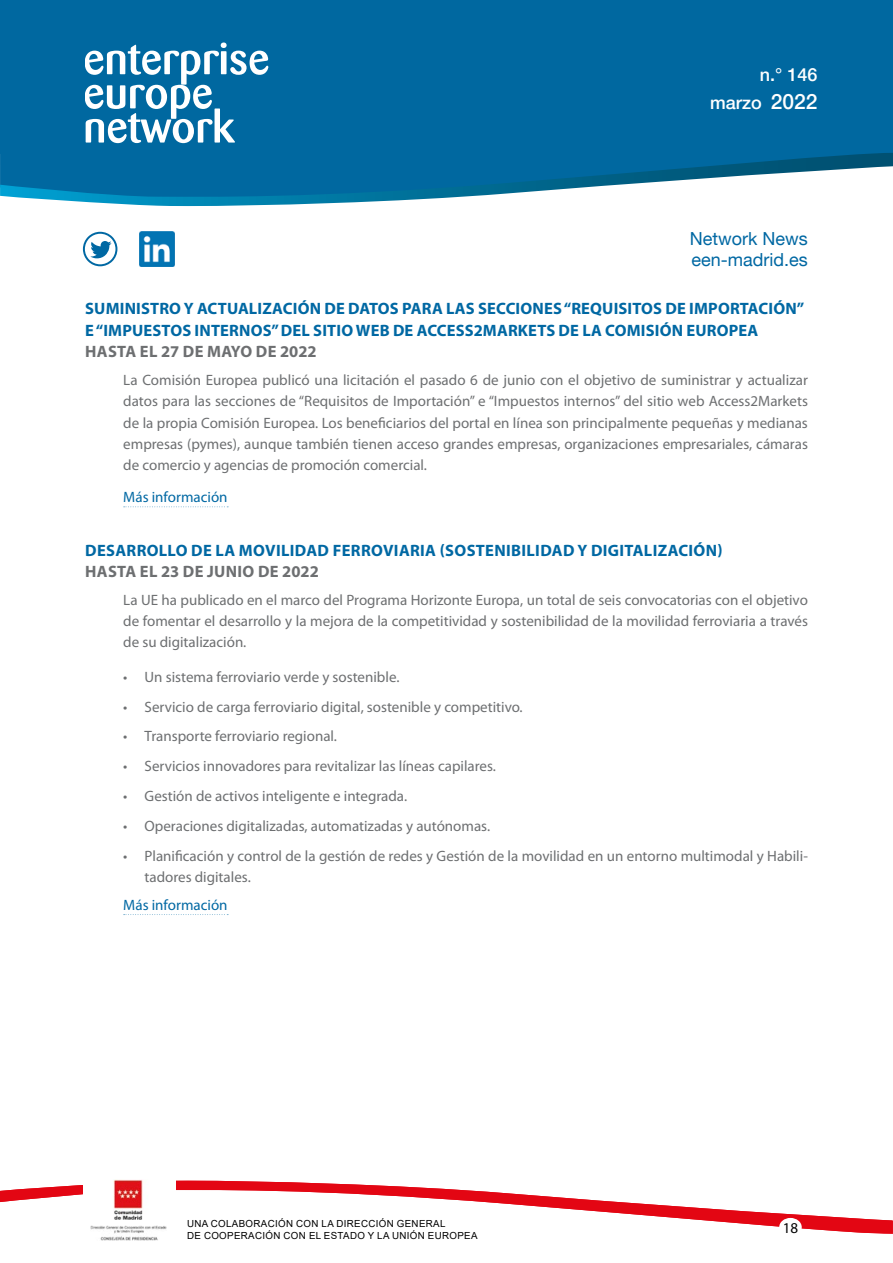
<style>
.page{position:relative;width:893px;height:1263px;background:#fff}
.page>*{position:absolute;margin:0;border:0;box-sizing:border-box;transform-origin:0 0}
.t1{font:18px/21.3px "Helvetica Neue LT";color:#0068a3}
.t2{font:500 18px/28.2px "Helvetica Neue LT";color:#fff;text-align:right}
.LADILLO_02{font:700 16.5px/21.3px "Myriad Pro";letter-spacing:.01em;color:#0068a3}
.LADILLO_GRIS{font:700 16.5px "Myriad Pro";letter-spacing:.02em;color:#6d6f71}
.TEXTO{font:15px/21.3px "Myriad Pro";color:#6d6f71;text-align:justify}
.TEXTO-2{font:15px "Myriad Pro";color:#0068a3}
.t3{font:15px "Myriad Pro";color:#000}
.t4{font:9.75px/11.7px "Arial";letter-spacing:.035em;color:#000}
.s1{font-size:21px}
</style>
<div class="page">
<div style="left:0;top:0;width:893px;height:153px;background:#0068a0"></div>
<svg style="left:0;top:153px;width:893px;height:53px"></svg>
<svg style="left:85px;top:43px;width:183px;height:100px"></svg>
<svg style="left:82px;top:231px;width:36px;height:36px"></svg>
<img style="left:139px;top:232px;width:35px;height:34px">
<svg style="left:0;top:1181px;width:892px;height:52px"></svg>
<div style="left:83px;top:1179px;width:93px;height:61px;background:#fff"></div>
<img style="left:91px;top:1179px;width:76px;height:61px">
<div style="left:779px;top:1218px;width:23px;height:18px;background:#fff;border-radius:50%"></div>
<svg style="left:124px;top:506px;width:104px;height:1px"></svg>
<svg style="left:124px;top:914px;width:104px;height:1px"></svg>
<p class="t2" style="left:710px;top:60px;width:109px">n.° 146 marzo <span class="s1">2022</span></p>
<p class="t1" style="left:690px;top:227px;width:119px">Network News een-madrid.es</p>
<p class="LADILLO_02" style="left:85px;top:298px;width:721px">SUMINISTRO Y ACTUALIZACIÓN DE DATOS PARA LAS SECCIONES “REQUISITOS DE IMPORTACIÓN”<br>E “IMPUESTOS INTERNOS” DEL SITIO WEB DE ACCESS2MARKETS DE LA COMISIÓN EUROPEA</p>
<p class="LADILLO_GRIS" style="left:85px;top:341px;width:233px">HASTA EL 27 DE MAYO DE 2022</p>
<p class="TEXTO" style="left:123px;top:369px;width:686px">La Comisión Europea publicó una licitación el pasado 6 de junio con el objetivo de suministrar y actualizar datos para las secciones de “Requisitos de Importación” e “Impuestos internos” del sitio web Access2Markets de la propia Comisión Europea. Los beneficiarios del portal en línea son principalmente pequeñas y medianas empresas (pymes), aunque también tienen acceso grandes empresas, organizaciones empresariales, cámaras de comercio y agencias de promoción comercial.</p>
<p class="TEXTO-2" style="left:123px;top:488px;width:106px">Más información</p>
<p class="LADILLO_02" style="left:85px;top:539px;width:639px">DESARROLLO DE LA MOVILIDAD FERROVIARIA (SOSTENIBILIDAD Y DIGITALIZACIÓN)</p>
<p class="LADILLO_GRIS" style="left:85px;top:561px;width:235px">HASTA EL 23 DE JUNIO DE 2022</p>
<p class="TEXTO" style="left:123px;top:589px;width:686px">La UE ha publicado en el marco del Programa Horizonte Europa, un total de seis convocatorias con el objetivo de fomentar el desarrollo y la mejora de la competitividad y sostenibilidad de la movilidad ferroviaria a través de su digitalización.</p>
<p class="TEXTO" style="left:123px;top:666px;width:278px">• Un sistema ferroviario verde y sostenible.</p>
<p class="TEXTO" style="left:123px;top:696px;width:401px">• Servicio de carga ferroviario digital, sostenible y competitivo.</p>
<p class="TEXTO" style="left:123px;top:725px;width:215px">• Transporte ferroviario regional.</p>
<p class="TEXTO" style="left:123px;top:755px;width:374px">• Servicios innovadores para revitalizar las líneas capilares.</p>
<p class="TEXTO" style="left:123px;top:785px;width:285px">• Gestión de activos inteligente e integrada.</p>
<p class="TEXTO" style="left:123px;top:815px;width:368px">• Operaciones digitalizadas, automatizadas y autónomas.</p>
<p class="TEXTO" style="left:145px;top:845px;width:665px;text-indent:-21px">• Planificación y control de la gestión de redes y Gestión de la movilidad en un entorno multimodal y Habili&shy;tadores digitales.</p>
<p class="TEXTO-2" style="left:123px;top:896px;width:106px">Más información</p>
<p class="t4" style="left:187px;top:1218px;width:292px">UNA COLABORACIÓN CON LA DIRECCIÓN GENERAL<br>DE COOPERACIÓN CON EL ESTADO Y LA UNIÓN EUROPEA</p>
<p class="t3" style="left:783px;top:1218px;width:17px">18</p>
</div>
